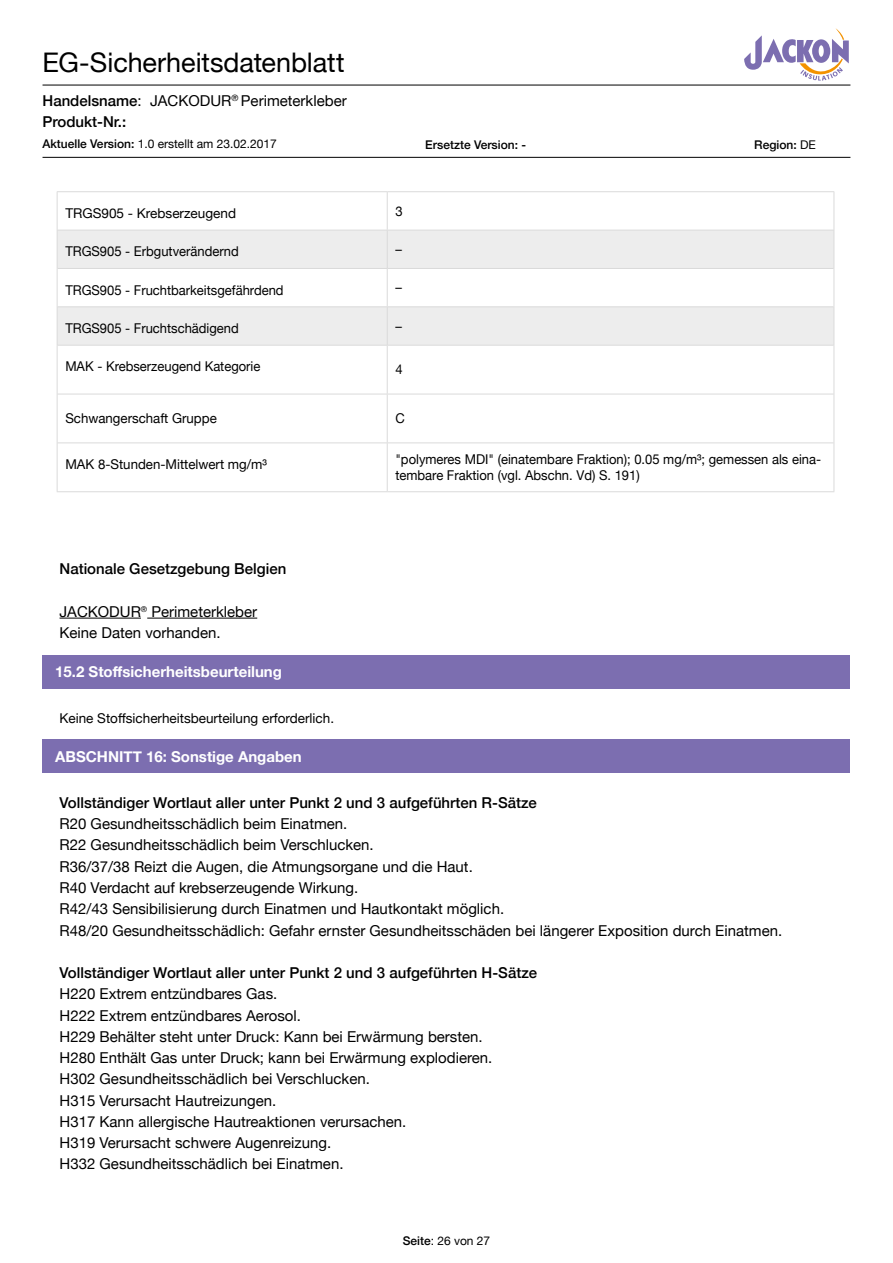
<style>
.page{position:relative;width:893px;height:1263px;background:#fff}
.page>*{position:absolute;margin:0;border:0;box-sizing:border-box;transform-origin:0 0}
.t1{font:27px "Helvetica Neue";letter-spacing:-.005em;color:#000}
.t2{font:15px/21.3px "Helvetica Neue";color:#000}
.t3{font:500 15px "Helvetica Neue";color:#000}
.t4{font:700 15px "Helvetica Neue";color:#fff}
.t5{font:13.5px/16.2px "Helvetica Neue";color:#000;scale:.96 1}
.t6{font:13.5px "Helvetica Neue";color:#000}
.t7{font:12px "Helvetica Neue";color:#000}
.t8{font:500 12px "Helvetica Neue";color:#000}
.s1{font-weight:500}
.s2{font-weight:400}
</style>
<div class="page">
<svg style="left:744px;top:28px;width:105px;height:53px"></svg>
<hr style="left:43px;top:85px;width:807px;height:1px;background:#000">
<hr style="left:43px;top:157px;width:807px;height:1px;background:#000">
<svg style="left:58px;top:192px;width:776px;height:299px"></svg>
<svg style="left:58px;top:231px;width:776px;height:114px;fill:#ededed"></svg>
<hr style="left:387px;top:192px;width:1px;height:38px;background:#dadada">
<hr style="left:387px;top:230px;width:1px;height:38px;background:#dadada">
<hr style="left:387px;top:269px;width:1px;height:37px;background:#dadada">
<hr style="left:387px;top:307px;width:1px;height:38px;background:#dadada">
<hr style="left:387px;top:346px;width:1px;height:48px;background:#dadada">
<hr style="left:387px;top:394px;width:1px;height:48px;background:#dadada">
<hr style="left:387px;top:443px;width:1px;height:48px;background:#dadada">
<hr style="left:57px;top:191px;width:330px;height:1px;background:#dadada">
<hr style="left:387px;top:191px;width:447px;height:1px;background:#dadada">
<hr style="left:57px;top:192px;width:1px;height:38px;background:#dadada">
<hr style="left:834px;top:192px;width:1px;height:38px;background:#dadada">
<hr style="left:57px;top:230px;width:330px;height:1px;background:#dadada">
<hr style="left:387px;top:230px;width:447px;height:1px;background:#dadada">
<hr style="left:57px;top:230px;width:1px;height:38px;background:#dadada">
<hr style="left:834px;top:230px;width:1px;height:38px;background:#dadada">
<hr style="left:57px;top:268px;width:330px;height:1px;background:#dadada">
<hr style="left:387px;top:268px;width:447px;height:1px;background:#dadada">
<hr style="left:57px;top:268px;width:1px;height:39px;background:#dadada">
<hr style="left:834px;top:268px;width:1px;height:39px;background:#dadada">
<hr style="left:57px;top:306px;width:330px;height:1px;background:#dadada">
<hr style="left:387px;top:306px;width:447px;height:1px;background:#dadada">
<hr style="left:57px;top:307px;width:1px;height:38px;background:#dadada">
<hr style="left:834px;top:307px;width:1px;height:38px;background:#dadada">
<hr style="left:57px;top:345px;width:330px;height:1px;background:#dadada">
<hr style="left:387px;top:345px;width:447px;height:1px;background:#dadada">
<hr style="left:57px;top:394px;width:330px;height:1px;background:#dadada">
<hr style="left:387px;top:394px;width:447px;height:1px;background:#dadada">
<hr style="left:57px;top:442px;width:330px;height:1px;background:#dadada">
<hr style="left:387px;top:442px;width:447px;height:1px;background:#dadada">
<hr style="left:57px;top:491px;width:330px;height:1px;background:#dadada">
<hr style="left:387px;top:491px;width:447px;height:1px;background:#dadada">
<hr style="left:57px;top:345px;width:1px;height:49px;background:#dadada">
<hr style="left:834px;top:345px;width:1px;height:49px;background:#dadada">
<hr style="left:57px;top:394px;width:1px;height:49px;background:#dadada">
<hr style="left:834px;top:394px;width:1px;height:49px;background:#dadada">
<hr style="left:57px;top:443px;width:1px;height:48px;background:#dadada">
<hr style="left:834px;top:443px;width:1px;height:48px;background:#dadada">
<hr style="left:60px;top:618px;width:81px;height:1px;background:#000">
<hr style="left:147px;top:618px;width:110px;height:1px;background:#000">
<div style="left:43px;top:655px;width:807px;height:33px;background:#7c6eb0"></div>
<div style="left:43px;top:739px;width:807px;height:33px;background:#7c6eb0"></div>
<h1 class="t1" style="left:43px;top:43px;width:304px">EG-Sicherheitsdatenblatt</h1>
<p class="t2" style="left:43px;top:91px;width:306px"><span class="s1">Handelsname</span>: JACKODUR<sup>®</sup> Perimeterkleber<br><span class="s1">Produkt-Nr.:</span></p>
<p class="t7" style="left:43px;top:135px;width:236px"><span class="s1">Aktuelle Version:</span> 1.0 erstellt am 23.02.2017</p>
<p class="t8" style="left:425px;top:135px;width:102px">Ersetzte Version: -</p>
<p class="t8" style="left:754px;top:135px;width:63px">Region: <span class="s2">DE</span></p>
<p class="t6" style="left:65px;top:203px;width:172px">TRGS905 - Krebserzeugend</p>
<p class="t5" style="left:395px;top:204px;width:9px">3</p>
<p class="t5" style="left:65px;top:244px;width:182px">TRGS905 - Erbgutverändernd</p>
<p class="t5" style="left:395px;top:242px;width:8px">–</p>
<p class="t5" style="left:65px;top:283px;width:229px">TRGS905 - Fruchtbarkeitsgefährdend</p>
<p class="t5" style="left:395px;top:280px;width:8px">–</p>
<p class="t5" style="left:65px;top:321px;width:182px">TRGS905 - Fruchtschädigend</p>
<p class="t5" style="left:395px;top:319px;width:8px">–</p>
<p class="t5" style="left:65px;top:359px;width:205px">MAK - Krebserzeugend Kategorie</p>
<p class="t5" style="left:395px;top:362px;width:9px">4</p>
<p class="t6" style="left:65px;top:409px;width:153px">Schwangerschaft Gruppe</p>
<p class="t5" style="left:395px;top:411px;width:11px">C</p>
<p class="t6" style="left:65px;top:455px;width:203px">MAK 8-Stunden-Mittelwert mg/m³</p>
<p class="t5" style="left:395px;top:452px;width:445px">"polymeres MDI" (einatembare Fraktion); 0.05 mg/m³; gemessen als eina&shy;tembare Fraktion (vgl. Abschn. Vd) S. 191)</p>
<p class="t3" style="left:60px;top:557px;width:228px">Nationale Gesetzgebung Belgien</p>
<p class="t2" style="left:60px;top:601px;width:199px">JACKODUR<sup>®</sup> Perimeterkleber<br>Keine Daten vorhanden.</p>
<p class="t4" style="left:55px;top:660px;width:228px">15.2 Stoffsicherheitsbeurteilung</p>
<p class="t6" style="left:60px;top:708px;width:276px">Keine Stoffsicherheitsbeurteilung erforderlich.</p>
<p class="t4" style="left:55px;top:745px;width:248px">ABSCHNITT 16: Sonstige Angaben</p>
<p class="t3" style="left:60px;top:790px;width:479px">Vollständiger Wortlaut aller unter Punkt 2 und 3 aufgeführten R-Sätze</p>
<p class="t2" style="left:60px;top:814px;width:724px">R20 Gesundheitsschädlich beim Einatmen.<br>R22 Gesundheitsschädlich beim Verschlucken.<br>R36/37/38 Reizt die Augen, die Atmungsorgane und die Haut.<br>R40 Verdacht auf krebserzeugende Wirkung.<br>R42/43 Sensibilisierung durch Einatmen und Hautkontakt möglich.<br>R48/20 Gesundheitsschädlich: Gefahr ernster Gesundheitsschäden bei längerer Exposition durch Einatmen.</p>
<p class="t3" style="left:60px;top:961px;width:479px">Vollständiger Wortlaut aller unter Punkt 2 und 3 aufgeführten H-Sätze</p>
<p class="t2" style="left:60px;top:984px;width:434px">H220 Extrem entzündbares Gas.<br>H222 Extrem entzündbares Aerosol.<br>H229 Behälter steht unter Druck: Kann bei Erwärmung bersten.<br>H280 Enthält Gas unter Druck; kann bei Erwärmung explodieren.<br>H302 Gesundheitsschädlich bei Verschlucken.<br>H315 Verursacht Hautreizungen.<br>H317 Kann allergische Hautreaktionen verursachen.<br>H319 Verursacht schwere Augenreizung.<br>H332 Gesundheitsschädlich bei Einatmen.</p>
<p class="t7" style="left:403px;top:1232px;width:89px"><span class="s1">Seite</span>: 26 von 27</p>
</div>
